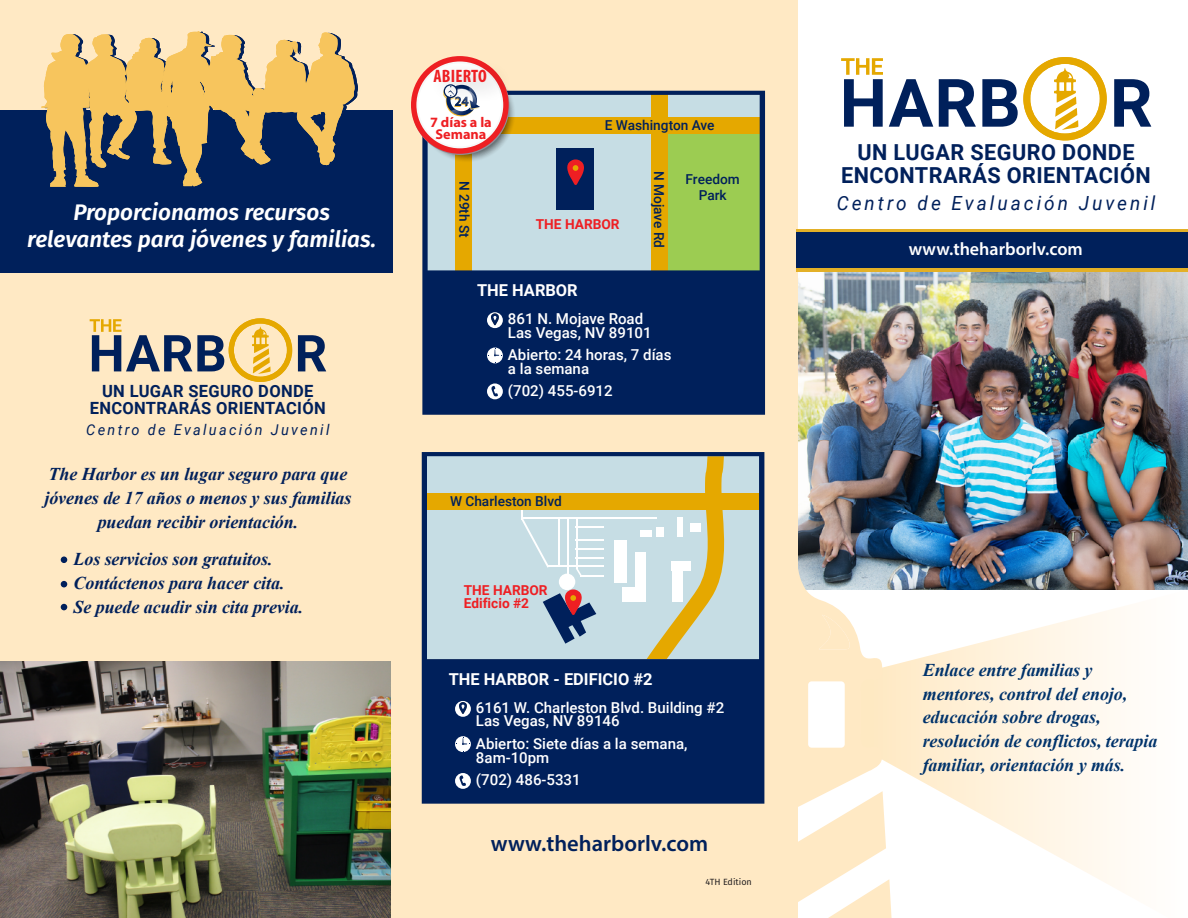
<style>
.page{position:relative;width:1188px;height:918px;background:#fff}
.page>*{position:absolute;margin:0;border:0;box-sizing:border-box;transform-origin:0 0}
.t1{font:italic 600 22.5px/27px "Fira Sans";color:#fff;text-align:center}
.t2{font:600 22.5px "Myriad Pro";color:#00205b}
.t3{font:700 22.05px/22.5px "Roboto";letter-spacing:.02em;color:#00205b;text-align:center}
.t4{font:italic 19.5px "Roboto";letter-spacing:.16em;color:#00205b}
.t5{font:italic 700 18px/24px "Times New Roman";letter-spacing:-.005em;color:#00205b;text-align:center}
.t6{font:italic 700 18px/24px "Times New Roman";letter-spacing:-.005em;color:#00336b}
.t7{font:600 18px "Myriad Pro";color:#fff}
.t8{font:700 condensed 18px "Myriad Pro";letter-spacing:.01em;color:#ee1f23}
.t9{font:700 16.8px/17.1px "Roboto";letter-spacing:.02em;color:#00205b;text-align:center}
.t10{font:700 16.35px "Roboto";color:#fff}
.t11{font:500 15px/13.6px "Roboto";color:#fff}
.t12{font:italic 14.85px "Roboto";letter-spacing:.16em;color:#00205b}
.t13{font:700 14.25px/12px "Myriad Pro";color:#ee1f23;text-align:center}
.t14{font:500 13.65px/16.4px "Roboto";color:#00205b;text-align:center}
.t15{font:700 13.65px/12.3px "Roboto";color:#ee1f23}
.t16{font:9px "Fira Sans";color:#231f20}
</style>
<div class="page">
<img style="left:798px;top:272px;width:378px;height:305px">
<svg style="left:883px;top:577px;width:293px;height:317px"></svg>
<svg style="left:798px;top:569px;width:85px;height:222px;fill:#ffe9c4"></svg>
<svg style="left:798px;top:791px;width:95px;height:114px"></svg>
<div style="left:0;top:0;width:798px;height:918px;background:#ffe9c4"></div>
<div style="left:0;top:110px;width:393px;height:163px;background:#00205b"></div>
<svg style="left:422px;top:91px;width:343px;height:324px;background:#5e7679"></svg>
<svg style="left:422px;top:452px;width:342px;height:352px;background:#718595"></svg>
<svg style="left:487px;top:312px;width:16px;height:16px"></svg>
<svg style="left:490px;top:313px;width:9px;height:14px"></svg>
<svg style="left:487px;top:383px;width:16px;height:16px"></svg>
<svg style="left:491px;top:386px;width:7px;height:11px"></svg>
<div style="left:487px;top:348px;width:16px;height:15px;background:#fff;border-radius:50%"></div>
<svg style="left:488px;top:348px;width:14px;height:8px"></svg>
<div style="left:455px;top:773px;width:16px;height:16px;background:#fff;border-radius:50%"></div>
<svg style="left:459px;top:775px;width:7px;height:11px"></svg>
<div style="left:455px;top:736px;width:16px;height:16px;background:#fff;border-radius:50%"></div>
<svg style="left:456px;top:737px;width:14px;height:8px"></svg>
<svg style="left:455px;top:701px;width:16px;height:16px"></svg>
<svg style="left:458px;top:702px;width:9px;height:14px"></svg>
<svg style="left:565px;top:159px;width:19px;height:26px"></svg>
<svg style="left:418px;top:64px;width:98px;height:98px"></svg>
<svg style="left:411px;top:56px;width:98px;height:98px"></svg>
<svg style="left:416px;top:61px;width:87px;height:87px"></svg>
<div style="left:418px;top:63px;width:83px;height:84px;background:#fff;border-radius:50%"></div>
<img style="left:421px;top:56px;width:99px;height:60px">
<svg style="left:41px;top:31px;width:317px;height:156px"></svg>
<img style="left:12px;top:661px;width:379px;height:244px">
<div style="left:797px;top:229px;width:391px;height:43px;background:#e3b027"></div>
<div style="left:797px;top:232px;width:391px;height:36px;background:#00205b"></div>
<svg style="left:889px;top:79px;width:44px;height:48px"></svg>
<svg style="left:939px;top:79px;width:37px;height:48px"></svg>
<svg style="left:1114px;top:79px;width:37px;height:48px"></svg>
<svg style="left:841px;top:58px;width:42px;height:69px"></svg>
<svg style="left:982px;top:57px;width:125px;height:84px"></svg>
<svg style="left:90px;top:318px;width:236px;height:64px"></svg>
<svg style="left:61px;top:557px;width:6px;height:6px"></svg>
<svg style="left:61px;top:581px;width:6px;height:6px"></svg>
<svg style="left:61px;top:604px;width:6px;height:6px"></svg>
<svg style="left:12px;top:905px;width:880px;height:13px"></svg>
<svg style="left:0;top:661px;width:12px;height:257px;background:#69615e"></svg>
<svg style="left:1176px;top:272px;width:12px;height:318px;background:#798290"></svg>
<div style="left:1173px;top:604px;width:15px;height:7px;background:#fffefd"></div>
<h1 class="t1" style="left:27px;top:197px;width:350px">Proporcionamos recursos relevantes para jóvenes y familias.</h1>
<p class="t9" style="left:90px;top:382px;width:238px">UN LUGAR SEGURO DONDE<br>ENCONTRARÁS ORIENTACIÓN</p>
<p class="t12" style="left:86px;top:419px;width:245px">Centro de Evaluación Juvenil</p>
<p class="t5" style="left:44px;top:461px;width:309px">The Harbor es un lugar seguro para que jóvenes de 17 años o menos y sus familias puedan recibir orientación.</p>
<p class="t5" style="left:73px;top:547px;width:231px;text-align:left">Los servicios son gratuitos.<br>Contáctenos para hacer cita.<br>Se puede acudir sin cita previa.</p>
<p class="t8" style="left:433px;top:65px;width:55px">ABIERTO</p>
<p class="t13" style="left:430px;top:116px;width:63px">7 días a la<br>Semana</p>
<p class="t14" style="left:473px;top:181px;width:59px;rotate:90deg">N 29th St</p>
<p class="t14" style="left:605px;top:116px;width:111px">E Washington Ave</p>
<p class="t14" style="left:668px;top:171px;width:79px;rotate:90deg">N Mojave Rd</p>
<p class="t14" style="left:686px;top:170px;width:56px">Freedom<br>Park</p>
<p class="t15" style="left:536px;top:217px;width:85px">THE HARBOR</p>
<p class="t10" style="left:477px;top:279px;width:102px">THE HARBOR</p>
<p class="t11" style="left:508px;top:311px;width:145px">861 N. Mojave Road<br>Las Vegas, NV 89101</p>
<p class="t11" style="left:508px;top:348px;width:165px">Abierto: 24 horas, 7 días a la semana</p>
<p class="t11" style="left:508px;top:384px;width:106px">(702) 455-6912</p>
<p class="t14" style="left:450px;top:492px;width:113px">W Charleston Blvd</p>
<p class="t15" style="left:464px;top:584px;width:85px">THE HARBOR<br>Edificio #2</p>
<p class="t10" style="left:449px;top:668px;width:205px">THE HARBOR - EDIFICIO #2</p>
<p class="t11" style="left:476px;top:700px;width:250px">6161 W. Charleston Blvd. Building #2<br>Las Vegas, NV 89146</p>
<p class="t11" style="left:476px;top:736px;width:213px">Abierto: Siete días a la semana,<br>8am-10pm</p>
<p class="t11" style="left:476px;top:772px;width:106px">(702) 486-5331</p>
<h1 class="t2" style="left:491px;top:829px;width:219px">www.theharborlv.com</h1>
<p class="t16" style="left:706px;top:875px;width:48px">4TH Edition</p>
<h2 class="t3" style="left:841px;top:140px;width:311px">UN LUGAR SEGURO DONDE<br>ENCONTRARÁS ORIENTACIÓN</h2>
<h3 class="t4" style="left:837px;top:189px;width:320px">Centro de Evaluación Juvenil</h3>
<p class="t7" style="left:909px;top:238px;width:176px">www.theharborlv.com</p>
<p class="t6" style="left:923px;top:657px;width:236px">Enlace entre familias y mentores, control del enojo, educación sobre drogas, resolución de conflictos, terapia familiar, orientación y más.</p>
</div>
